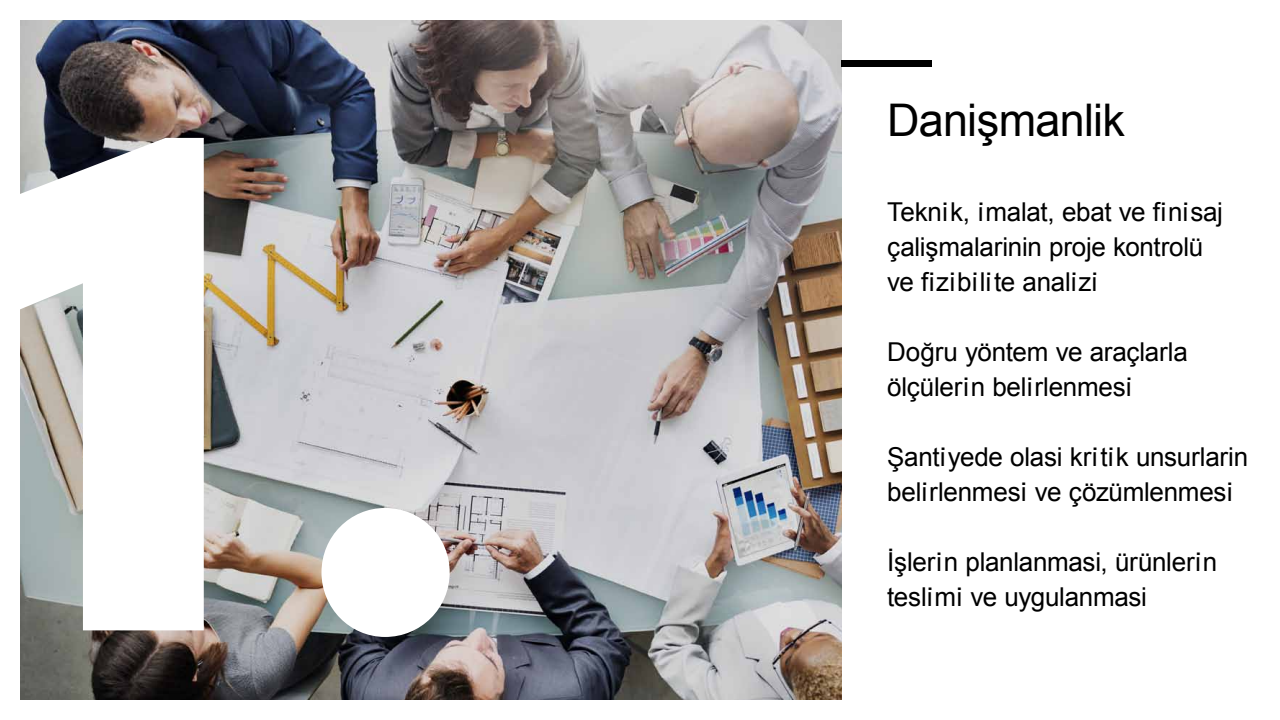
<style>
.page{position:relative;width:1280px;height:720px;background:#fff}
.page>*{position:absolute;margin:0;border:0;box-sizing:border-box;transform-origin:0 0}
.t1{font:900 816.7px "Verlag";color:#fff}
.t2{font:45px "Arial";letter-spacing:-.02em;color:#000}
.t3{font:26px/35px "Arial";letter-spacing:-.01em;color:#000}
</style>
<div class="page">
<img style="left:20px;top:20px;width:821px;height:680px">
<div style="left:841px;top:60px;width:90px;height:7px;background:#000"></div>
<h1 class="t1" style="left:-53px;top:-338px;width:552px">1.</h1>
<h2 class="t2" style="left:887px;top:90px;width:239px">Danişmanlik</h2>
<p class="t3" style="left:887px;top:194px;width:337px">Tekni̇k, i̇malat, ebat ve fi̇ni̇saj çalişmalarinin proje kontrolü ve fi̇zi̇bi̇li̇te anali̇zi̇</p>
<p class="t3" style="left:887px;top:334px;width:302px">Doğru yöntem ve araçlarla ölçüleri̇n beli̇rlenmesi̇</p>
<p class="t3" style="left:887px;top:439px;width:363px">şanti̇yede olasi kri̇ti̇k unsurlarin beli̇rlenmesi̇ ve çözümlenmesi̇</p>
<p class="t3" style="left:887px;top:544px;width:332px">i̇şleri̇n planlanmasi, ürünleri̇n</p>
<p class="t3" style="left:887px;top:579px;width:261px">tesli̇mi̇ ve uygulanmasi</p>
</div>
